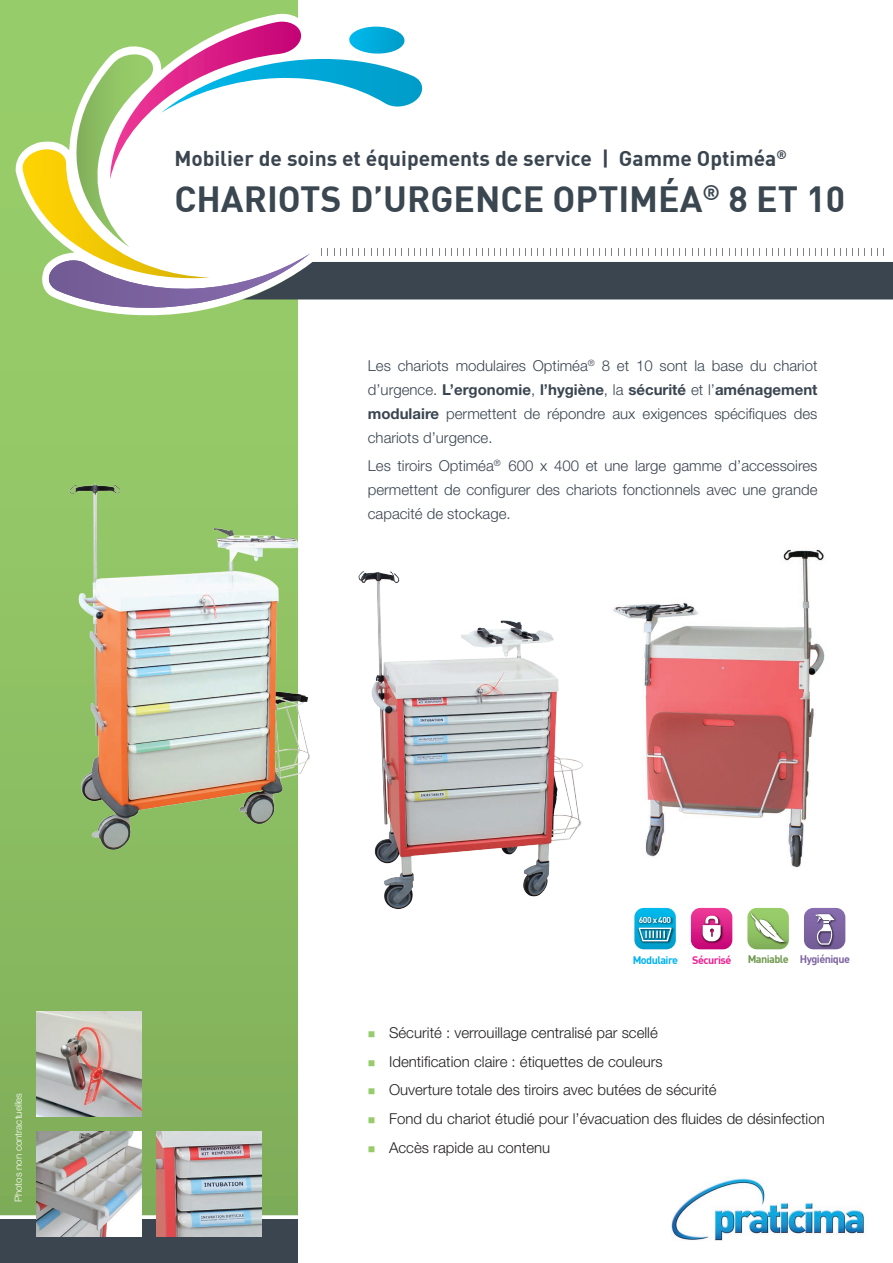
<style>
.page{position:relative;width:893px;height:1263px;background:#fff}
.page>*{position:absolute;margin:0;border:0;box-sizing:border-box;transform-origin:0 0}
.Titre_2_PAGE_1{font:700 35.7px "DIN";color:#3a4650}
.Titre_1_PAGE_1{font:700 21px "DIN";color:#3a4550}
.Texte_PAGE_1{font:300 15px/24px "Helvetica Neue LT Std";color:#3a4550;text-align:justify}
.t1{font:300 15px "Helvetica Neue LT Std";color:#231f20}
.t2{font:700 10.8px "DIN";letter-spacing:-.05em;color:#7d64a2}
.t3{font:700 10.8px "DIN";letter-spacing:-.05em;color:#00b3ef}
.t4{font:700 10.8px "DIN";letter-spacing:-.05em;color:#ed1e91}
.t5{font:300 9.75px "Helvetica Neue LT Std";color:#fff}
.t6{font:700 8.4px "DIN";letter-spacing:-.05em;color:#fff}
.s1{font-weight:700}
.s2{color:#709950}
</style>
<div class="page">
<div style="left:0;top:0;width:297px;height:1239px;background:linear-gradient(to bottom,#9cd26c,#81b05b)"></div>
<svg style="left:13px;top:10px;width:285px;height:316px;background:#9fcf75"></svg>
<div style="left:0;top:1217px;width:297px;height:46px;background:#3a4550"></div>
<svg style="left:0;top:1215px;width:298px;height:4px"></svg>
<svg style="left:21px;top:22px;width:872px;height:287px"></svg>
<img style="left:671px;top:1178px;width:193px;height:63px">
<svg style="left:747px;top:908px;width:42px;height:41px;background:#a2c880"></svg>
<svg style="left:804px;top:908px;width:41px;height:41px;background:#8c78aa"></svg>
<svg style="left:634px;top:908px;width:42px;height:41px;background:#28a8cc"></svg>
<svg style="left:691px;top:908px;width:41px;height:41px"></svg>
<img style="left:156px;top:1132px;width:105px;height:104px">
<img style="left:37px;top:1132px;width:104px;height:104px">
<img style="left:37px;top:1012px;width:104px;height:105px">
<img style="left:613px;top:549px;width:212px;height:319px">
<img style="left:358px;top:571px;width:225px;height:338px">
<img style="left:53px;top:466px;width:257px;height:403px">
<p class="Titre_1_PAGE_1" style="left:174px;top:145px;width:614px">Mobilier de soins et équipements de service | Gamme Optiméa<sup>®</sup></p>
<p class="Titre_2_PAGE_1" style="left:174px;top:175px;width:672px">CHARIOTS D’URGENCE OPTIMÉA<sup>®</sup> 8 ET 10</p>
<p class="Texte_PAGE_1" style="left:368px;top:353px;width:451px">Les chariots modulaires Optiméa<sup>®</sup> 8 et 10 sont la base du chariot d’urgence. <span class="s1">L’ergonomie</span>, <span class="s1">l’hygiène</span>, la <span class="s1">sécurité</span> et l’<span class="s1">aménagement modulaire</span> permettent de répondre aux exigences spécifiques des chariots d’urgence.</p>
<p class="Texte_PAGE_1" style="left:368px;top:454px;width:451px">Les tiroirs Optiméa<sup>®</sup> 600 x 400 et une large gamme d’accessoires permettent de configurer des chariots fonctionnels avec une grande capacité de stockage.</p>
<p class="t5" style="left:12px;top:1202px;width:111px;rotate:-90deg">Photos non contractuelles</p>
<p class="t6" style="left:639px;top:914px;width:34px">600 x 400</p>
<p class="t3" style="left:633px;top:953px;width:47px">Modulaire</p>
<p class="t4" style="left:692px;top:953px;width:41px">Sécurisé</p>
<p class="t2" style="left:748px;top:952px;width:104px"><span class="s2">Maniable</span> Hygiénique</p>
<p class="t1" style="left:389px;top:1023px;width:270px">Sécurité : verrouillage centralisé par scellé</p>
<p class="t1" style="left:389px;top:1052px;width:275px">Identification claire : étiquettes de couleurs</p>
<p class="t1" style="left:389px;top:1081px;width:329px">Ouverture totale des tiroirs avec butées de sécurité</p>
<p class="t1" style="left:389px;top:1110px;width:437px">Fond du chariot étudié pour l’évacuation des fluides de désinfection</p>
<p class="t1" style="left:389px;top:1139px;width:163px">Accès rapide au contenu</p>
</div>
